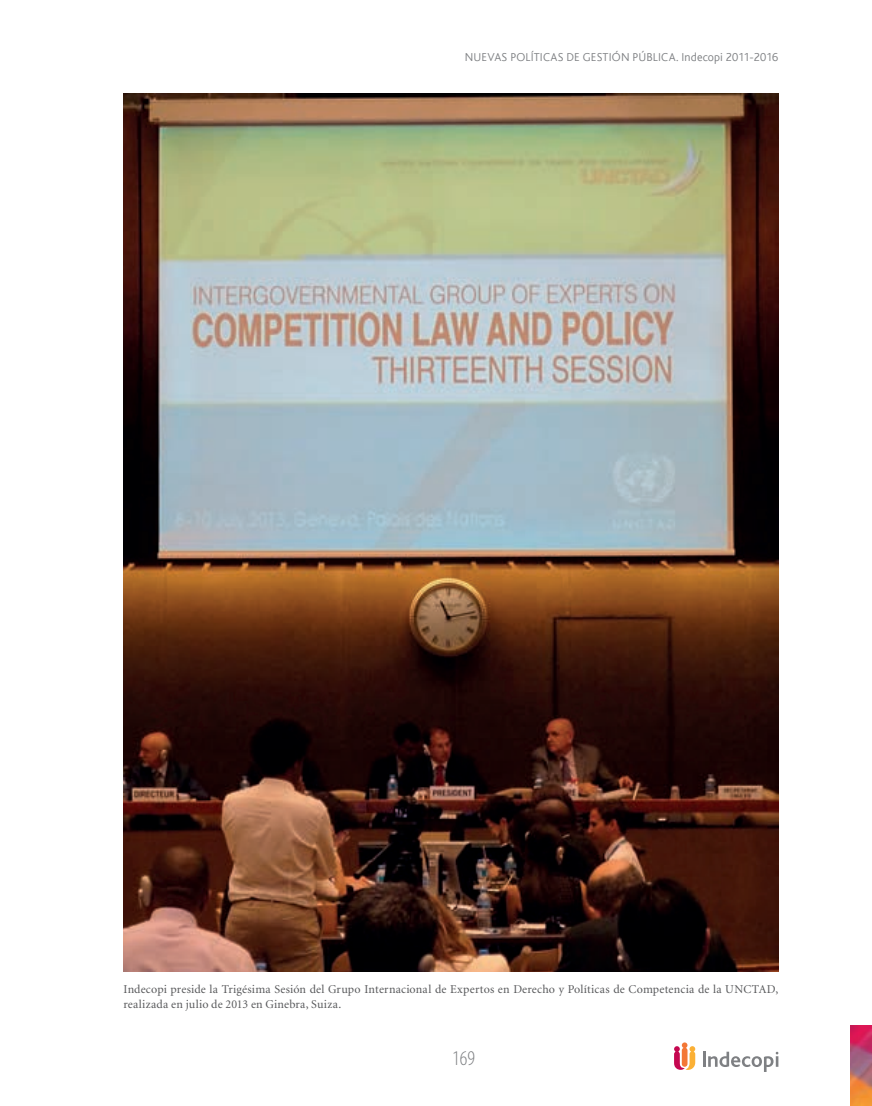
<style>
.page{position:relative;width:872px;height:1106px;background:#fff}
.page>*{position:absolute;margin:0;border:0;box-sizing:border-box;transform-origin:0 0}
.t1{font:300 condensed 21px "Myriad Pro";color:#7e8083}
.Fuente_ok{font:12px/15px "Minion";letter-spacing:.015em;color:#57585a}
.t2{font:300 12px "Bliss";letter-spacing:.015em;color:#7e8083}
</style>
<div class="page">
<svg style="left:703px;top:1051px;width:75px;height:20px"></svg>
<svg style="left:674px;top:1042px;width:21px;height:28px"></svg>
<img style="left:850px;top:1025px;width:22px;height:81px">
<img style="left:123px;top:94px;width:655px;height:877px">
<p class="t2" style="left:465px;top:51px;width:315px">NUEVAS POLÍTICAS DE GESTIÓN PÚBLICA. Indecopi 2011-2016</p>
<p class="Fuente_ok" style="left:123px;top:981px;width:656px">Indecopi preside la Trigésima Sesión del Grupo Internacional de Expertos en Derecho y Políticas de Competencia de la UNCTAD, realizada en julio de 2013 en Ginebra, Suiza.</p>
<h1 class="t1" style="left:452px;top:1045px;width:24px">169</h1>
</div>
